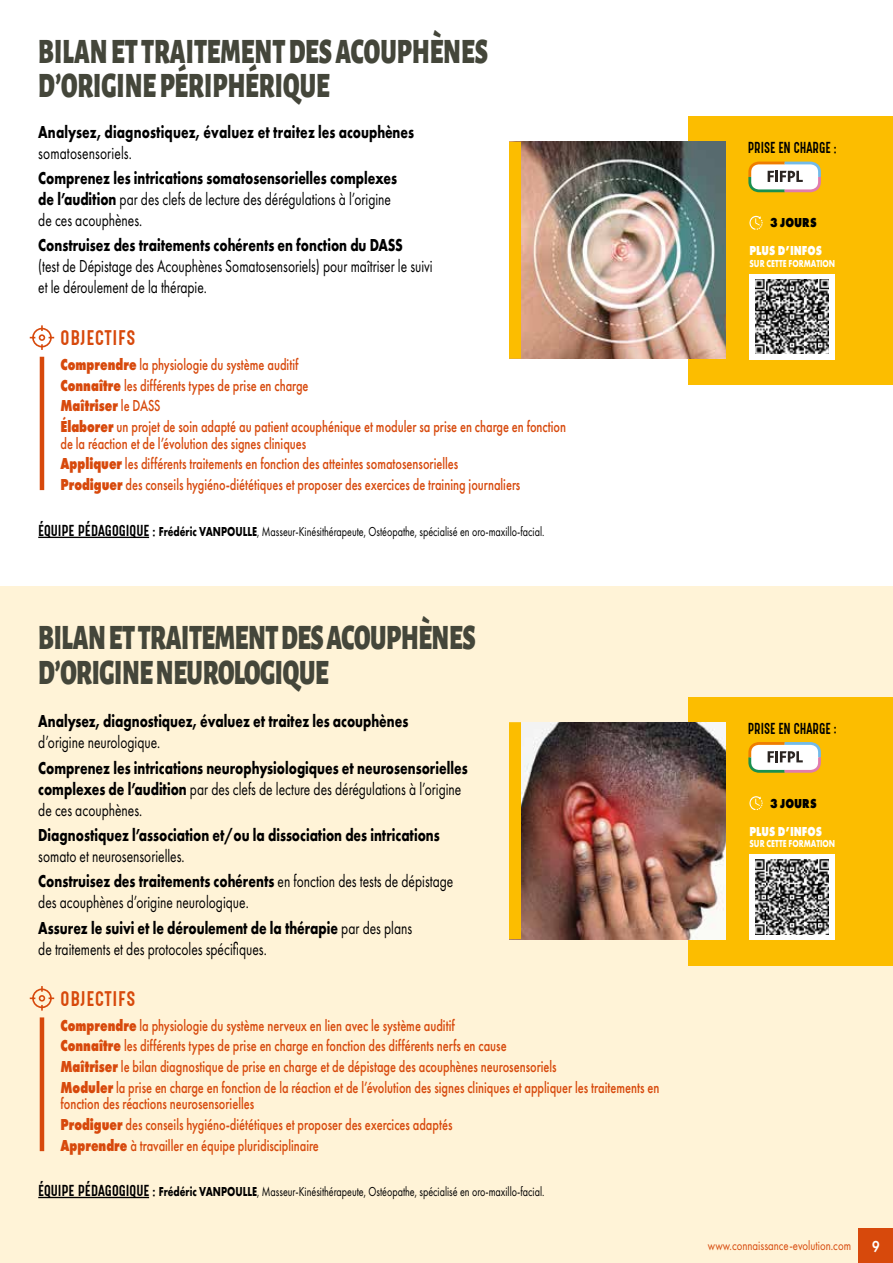
<style>
.page{position:relative;width:893px;height:1263px;background:#fff}
.page>*{position:absolute;margin:0;border:0;box-sizing:border-box;transform-origin:0 0}
.t1{font:900 36px/34.5px "Alegreya Sans";letter-spacing:-.015em;color:#44463a;scale:.7 1}
.t2{font:700 18px/21px "Futura PT";color:#000;scale:.75 1}
.t3{font:18px/25.2px "Futura PT";color:#000;scale:.75 1}
.t4{font:18px "Gotcha Gothic";letter-spacing:.05em;color:#d7490c}
.t5{font:500 16.5px/20.7px "Futura PT";color:#d7490c;scale:.75 1}
.t6{font:600 16.5px "Futura PT";color:#fff;scale:.8 1}
.t7{font:13.5px "Futura PT";color:#000;scale:.75 1}
.t8{font:13.5px "Futura PT";color:#d7490c;scale:.8 1}
.t9{font:13.5px "Gotcha Gothic";color:#000;scale:.9 1}
.t10{font:800 13.5px "Futura PT";color:#fff;scale:.75 1}
.t11{font:800 13.5px "Futura PT";color:#000;scale:.8 1}
.t12{font:700 10.5px "Futura PT";color:#fff;scale:.75 1}
.s1{font-weight:400}
.s2{font-weight:800}
.s3{font-family:"Gotcha Gothic"}
.s4{font-weight:700}
</style>
<div class="page">
<div style="left:0;top:586px;width:893px;height:677px;background:#fff3d7"></div>
<svg style="left:30px;top:325px;width:24px;height:25px"></svg>
<hr style="left:38px;top:537px;width:111px;height:1px;background:#000">
<hr style="left:40px;top:357px;width:4px;height:133px;background:#d7490c">
<div style="left:859px;top:1229px;width:34px;height:34px;background:#d7490c"></div>
<svg style="left:30px;top:986px;width:24px;height:24px"></svg>
<hr style="left:38px;top:1197px;width:111px;height:1px;background:#000">
<hr style="left:40px;top:1017px;width:4px;height:134px;background:#d7490c">
<div style="left:688px;top:697px;width:205px;height:268px;background:#fcbd00"></div>
<div style="left:749px;top:854px;width:85px;height:85px;background:#fff"></div>
<img style="left:755px;top:860px;width:74px;height:74px">
<svg style="left:749px;top:796px;width:14px;height:14px"></svg>
<img style="left:521px;top:722px;width:205px;height:217px">
<div style="left:509px;top:722px;width:12px;height:217px;background:#fcbd00"></div>
<div style="left:688px;top:116px;width:205px;height:269px;background:#fcbd00"></div>
<div style="left:749px;top:274px;width:85px;height:85px;background:#fff"></div>
<img style="left:755px;top:279px;width:74px;height:75px">
<svg style="left:749px;top:215px;width:14px;height:15px"></svg>
<img style="left:521px;top:142px;width:205px;height:217px">
<div style="left:509px;top:142px;width:12px;height:217px;background:#fcbd00"></div>
<svg style="left:748px;top:162px;width:73px;height:30px;background:#d3cfc2"></svg>
<svg style="left:748px;top:742px;width:73px;height:31px;background:#d3cebd"></svg>
<h1 class="t1" style="left:38px;top:31px;width:644px">BILAN ET TRAITEMENT DES ACOUPHÈNES<br>D’ORIGINE PÉRIPHÉRIQUE</h1>
<p class="t2" style="left:38px;top:121px;width:503px">Analysez, diagnostiquez, évaluez et traitez les acouphènes</p>
<p class="t3" style="left:38px;top:140px;width:126px">somatosensoriels.</p>
<p class="t2" style="left:38px;top:167px;width:480px">Comprenez les intrications somatosensorielles complexes de l’audition <span class="s1">par des clefs de lecture des dérégulations à l’origine de ces acouphènes.</span></p>
<p class="t2" style="left:38px;top:234px;width:488px">Construisez des traitements cohérents en fonction du DASS</p>
<p class="t3" style="left:38px;top:255px;width:527px;line-height:21px">(test de Dépistage des Acouphènes Somatosensoriels) pour maîtriser le suivi et le déroulement de la thérapie.</p>
<p class="t4" style="left:60px;top:324px;width:77px">OBJECTIFS</p>
<p class="t5" style="left:60px;top:354px;width:676px"><span class="s2">Comprendre</span> la physiologie du système auditif<br><span class="s2">Connaître</span> les différents types de prise en charge<br><span class="s2">Maîtriser</span> le DASS<br><span class="s2">Élaborer</span> un projet de soin adapté au patient acouphénique et moduler sa prise en charge en fonction</p>
<p class="t5" style="left:60px;top:433px;width:615px">de la réaction et de l’évolution des signes cliniques<br><span class="s2">Appliquer</span> les différents traitements en fonction des atteintes somatosensorielles<br><span class="s2">Prodiguer</span> des conseils hygiéno-diététiques et proposer des exercices de training journaliers</p>
<p class="t7" style="left:38px;top:523px;width:676px"><span class="s3">ÉQUIPE PÉDAGOGIQUE :</span> <span class="s4">Frédéric VANPOULLE</span>, Masseur-Kinésithérapeute, Ostéopathe, spécialisé en oro-maxillo-facial.</p>
<h1 class="t1" style="left:38px;top:617px;width:626px">BILAN ET TRAITEMENT DES ACOUPHÈNES<br>D’ORIGINE NEUROLOGIQUE</h1>
<p class="t2" style="left:38px;top:710px;width:495px">Analysez, diagnostiquez, évaluez et traitez les acouphènes</p>
<p class="t3" style="left:38px;top:730px;width:164px">d’origine neurologique.</p>
<p class="t2" style="left:38px;top:757px;width:574px">Comprenez les intrications neurophysiologiques et neurosensorielles complexes de l’audition <span class="s1">par des clefs de lecture des dérégulations à l’origine de ces acouphènes.</span></p>
<p class="t2" style="left:38px;top:824px;width:537px">Diagnostiquez l’association et/ou la dissociation des intrications</p>
<p class="t3" style="left:38px;top:843px;width:555px">somato et neurosensorielles.<br><span class="s4">Construisez des traitements cohérents</span> en fonction des tests de dépistage</p>
<p class="t3" style="left:38px;top:889px;width:500px">des acouphènes d’origine neurologique.<br><span class="s4">Assurez le suivi et le déroulement de la thérapie</span> par des plans</p>
<p class="t3" style="left:38px;top:936px;width:306px">de traitements et des protocoles spécifiques.</p>
<p class="t4" style="left:60px;top:984px;width:77px">OBJECTIFS</p>
<p class="t5" style="left:60px;top:1015px;width:800px"><span class="s2">Comprendre</span> la physiologie du système nerveux en lien avec le système auditif<br><span class="s2">Connaître</span> les différents types de prise en charge en fonction des différents nerfs en cause<br><span class="s2">Maîtriser</span> le bilan diagnostique de prise en charge et de dépistage des acouphènes neurosensoriels<br><span class="s2">Moduler</span> la prise en charge en fonction de la réaction et de l’évolution des signes cliniques et appliquer les traitements en</p>
<p class="t5" style="left:60px;top:1093px;width:524px">fonction des réactions neurosensorielles<br><span class="s2">Prodiguer</span> des conseils hygiéno-diététiques et proposer des exercices adaptés<br><span class="s2">Apprendre</span> à travailler en équipe pluridisciplinaire</p>
<p class="t7" style="left:38px;top:1184px;width:676px"><span class="s3">ÉQUIPE PÉDAGOGIQUE :</span> <span class="s4">Frédéric VANPOULLE</span>, Masseur-Kinésithérapeute, Ostéopathe, spécialisé en oro-maxillo-facial.</p>
<p class="t9" style="left:748px;top:138px;width:100px">PRISE EN CHARGE :</p>
<p class="t11" style="left:770px;top:214px;width:60px">3 JOURS</p>
<p class="t10" style="left:749px;top:242px;width:98px">PLUS D’INFOS</p>
<p class="t12" style="left:749px;top:256px;width:116px">SUR CETTE FORMATION</p>
<p class="t9" style="left:748px;top:718px;width:100px">PRISE EN CHARGE :</p>
<p class="t11" style="left:770px;top:794px;width:60px">3 JOURS</p>
<p class="t10" style="left:749px;top:823px;width:98px">PLUS D’INFOS</p>
<p class="t12" style="left:749px;top:837px;width:116px">SUR CETTE FORMATION</p>
<p class="t8" style="left:708px;top:1238px;width:180px">www.connaissance-evolution.com</p>
<p class="t6" style="left:872px;top:1236px;width:11px">9</p>
</div>
